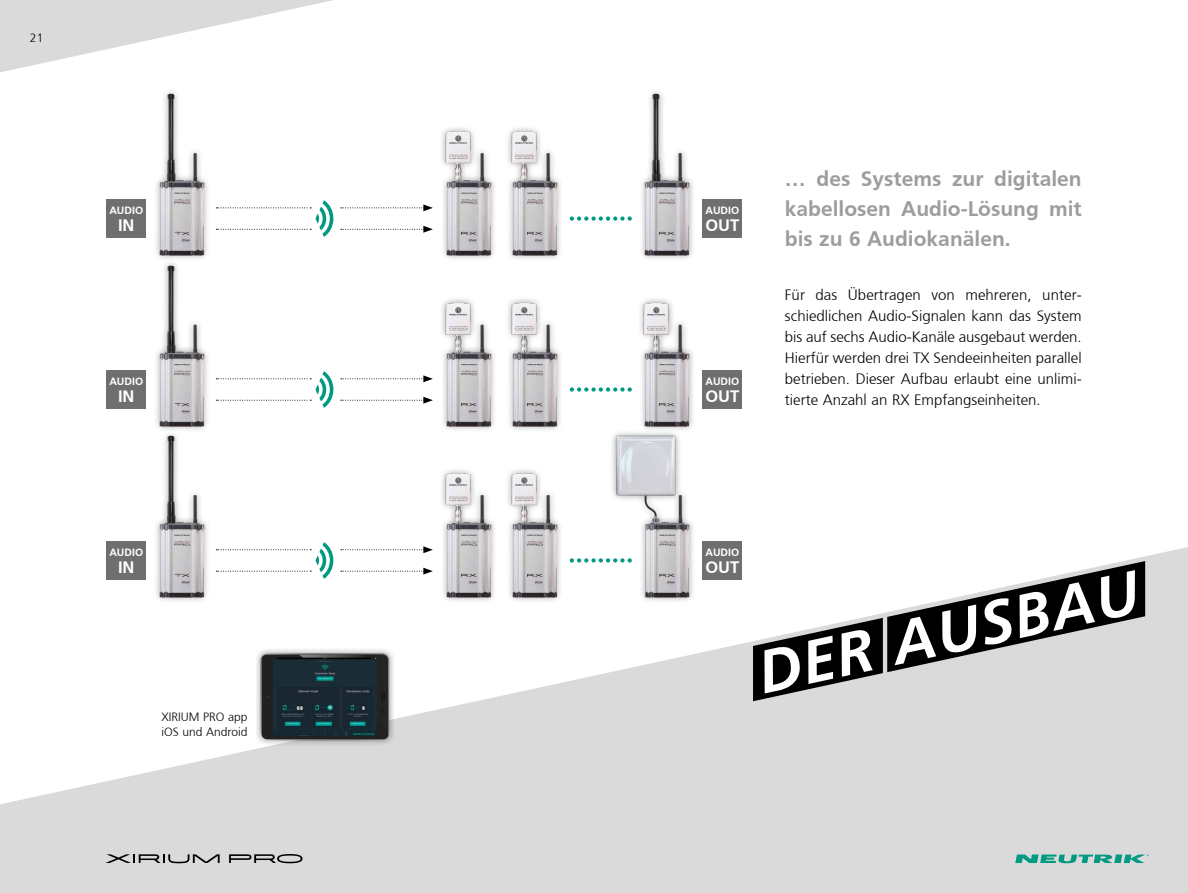
<style>
.page{position:relative;width:1188px;height:893px;background:#fff}
.page>*{position:absolute;margin:0;border:0;box-sizing:border-box;transform-origin:0 0}
.t1{font:italic 700 60.3px "Frutiger";color:#fff}
.t2{font:700 21px/30px "Frutiger";color:#9d9d9c;text-align:justify}
.t3{font:700 16.5px "Frutiger";color:#fff}
.t4{font:300 15px/21px "Frutiger";color:#000;text-align:justify}
.t5{font:300 12px/15.8px "Frutiger";color:#000}
.t6{font:700 10.5px "Frutiger";color:#fff}
</style>
<div class="page">
<svg style="left:0;top:547px;width:1188px;height:346px;fill:#dadada"></svg>
<svg style="left:0;top:0;width:333px;height:72px"></svg>
<svg style="left:1015px;top:854px;width:134px;height:9px"></svg>
<div style="left:256px;top:647px;width:137px;height:100px;background:#000;opacity:.4"></div>
<svg style="left:261px;top:654px;width:128px;height:86px;background:#202f36"></svg>
<svg style="left:581px;top:216px;width:43px;height:5px"></svg>
<svg style="left:581px;top:387px;width:43px;height:5px"></svg>
<svg style="left:581px;top:558px;width:23px;height:5px"></svg>
<svg style="left:228px;top:200px;width:105px;height:37px"></svg>
<svg style="left:341px;top:204px;width:85px;height:7px"></svg>
<svg style="left:341px;top:226px;width:85px;height:7px"></svg>
<svg style="left:228px;top:371px;width:105px;height:37px"></svg>
<svg style="left:341px;top:375px;width:85px;height:7px"></svg>
<svg style="left:341px;top:397px;width:85px;height:7px"></svg>
<svg style="left:228px;top:542px;width:105px;height:37px"></svg>
<svg style="left:341px;top:546px;width:85px;height:7px"></svg>
<svg style="left:341px;top:568px;width:85px;height:7px"></svg>
<div style="left:106px;top:199px;width:40px;height:39px;background:#706f6f"></div>
<div style="left:106px;top:370px;width:40px;height:39px;background:#706f6f"></div>
<div style="left:106px;top:541px;width:40px;height:39px;background:#706f6f"></div>
<div style="left:702px;top:199px;width:40px;height:39px;background:#706f6f"></div>
<div style="left:702px;top:370px;width:40px;height:39px;background:#706f6f"></div>
<div style="left:702px;top:541px;width:40px;height:39px;background:#706f6f"></div>
<img style="left:156px;top:91px;width:72px;height:168px">
<img style="left:156px;top:262px;width:72px;height:168px">
<img style="left:139px;top:433px;width:89px;height:178px">
<img style="left:426px;top:128px;width:66px;height:131px">
<img style="left:426px;top:299px;width:66px;height:131px">
<img style="left:426px;top:470px;width:66px;height:141px">
<img style="left:492px;top:128px;width:89px;height:131px">
<img style="left:492px;top:299px;width:89px;height:131px">
<img style="left:492px;top:470px;width:89px;height:141px">
<img style="left:624px;top:91px;width:69px;height:168px">
<img style="left:624px;top:299px;width:69px;height:131px">
<img style="left:604px;top:432px;width:109px;height:179px">
<svg style="left:105px;top:854px;width:115px;height:9px"></svg>
<svg style="left:229px;top:854px;width:74px;height:9px"></svg>
<svg style="left:753px;top:561px;width:392px;height:140px"></svg>
<p class="t5" style="left:30px;top:30px;width:15px">21</p>
<p class="t6" style="left:109px;top:204px;width:35px">AUDIO</p>
<p class="t3" style="left:118px;top:215px;width:18px">IN</p>
<p class="t6" style="left:109px;top:375px;width:35px">AUDIO</p>
<p class="t3" style="left:118px;top:386px;width:18px">IN</p>
<p class="t6" style="left:109px;top:546px;width:35px">AUDIO</p>
<p class="t3" style="left:118px;top:557px;width:18px">IN</p>
<p class="t5" style="left:161px;top:708px;width:88px">XIRIUM PRO app iOS und Android</p>
<p class="t6" style="left:705px;top:204px;width:35px">AUDIO</p>
<p class="t3" style="left:705px;top:215px;width:35px">OUT</p>
<p class="t6" style="left:705px;top:375px;width:35px">AUDIO</p>
<p class="t3" style="left:705px;top:386px;width:35px">OUT</p>
<h2 class="t2" style="left:785px;top:163px;width:298px">… des Systems zur digitalen kabellosen Audio-Lösung mit bis zu 6 Audiokanälen.</h2>
<p class="t4" style="left:785px;top:285px;width:298px">Für das Übertragen von mehreren, unter&shy;schiedlichen Audio-Signalen kann das System bis auf sechs Audio-Kanäle ausgebaut werden.<br>Hierfür werden drei TX Sendeeinheiten parallel betrieben. Dieser Aufbau erlaubt eine unlimi&shy;tierte Anzahl an RX Empfangseinheiten.</p>
<p class="t6" style="left:705px;top:546px;width:35px">AUDIO</p>
<p class="t3" style="left:705px;top:557px;width:35px">OUT</p>
<h1 class="t1" style="left:751px;top:638px;width:390px;rotate:-12deg">DER AUSBAU</h1>
</div>
